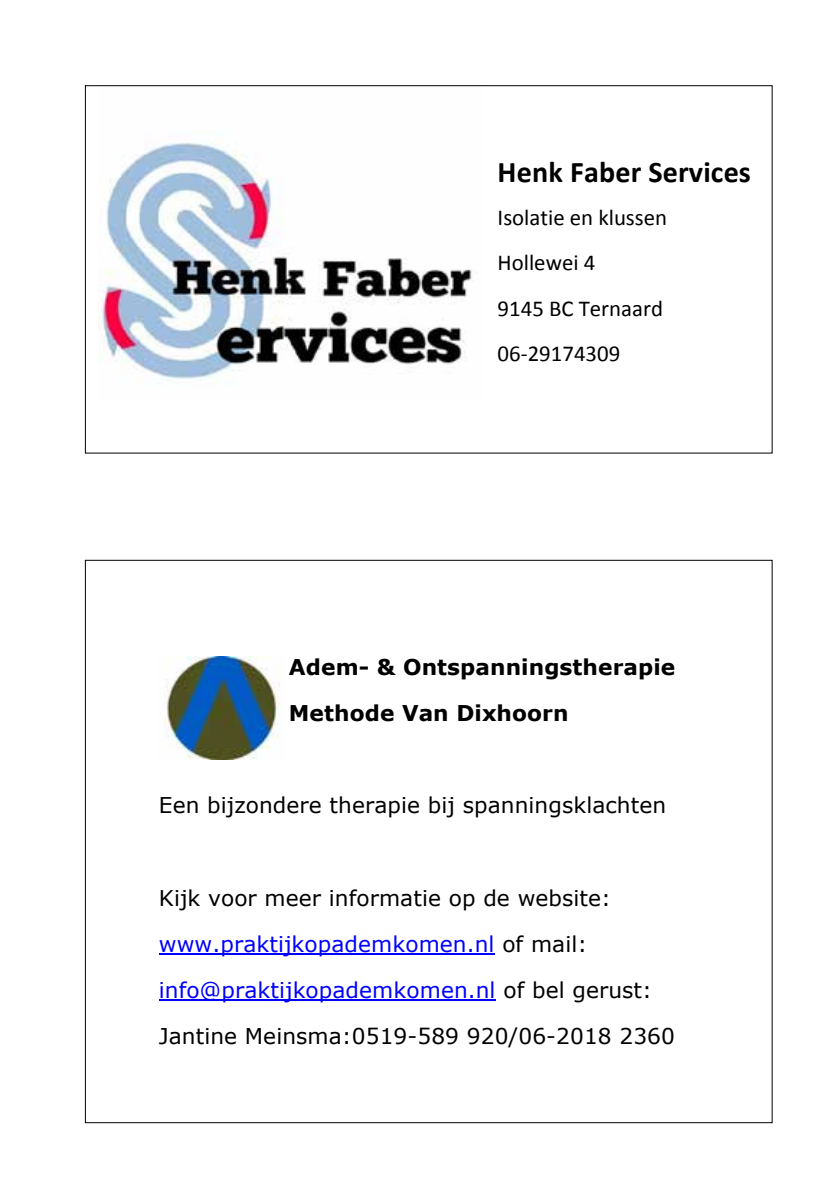
<style>
.page{position:relative;width:840px;height:1191px;background:#fff}
.page>*{position:absolute;margin:0;border:0;box-sizing:border-box;transform-origin:0 0}
.t1{font:700 30px "Calibri";letter-spacing:.005em;color:#000}
.t2{font:22.8px/45.4px "Calibri";color:#000}
.t3{font:21.8px/46.2px "Verdana";letter-spacing:.005em;color:#000}
.t4{font:700 21.8px/46px "Verdana";letter-spacing:.005em;color:#000}
.s1{color:#00f}
</style>
<div class="page">
<img style="left:98px;top:142px;width:374px;height:243px">
<img style="left:164px;top:656px;width:116px;height:103px">
<hr style="left:159px;top:953px;width:335px;height:1px;background:#00f">
<hr style="left:159px;top:1000px;width:336px;height:1px;background:#00f">
<h1 class="t1" style="left:497px;top:153px;width:255px">Henk Faber Services</h1>
<p class="t2" style="left:497px;top:194px;width:171px">Isolatie en klussen<br>Hollewei 4<br>9145 BC Ternaard<br>06-29174309</p>
<p class="t4" style="left:289px;top:644px;width:387px">Adem- &amp; Ontspanningstherapie<br>Methode Van Dixhoorn</p>
<p class="t3" style="left:159px;top:782px;width:508px">Een bijzondere therapie bij spanningsklachten</p>
<p class="t3" style="left:159px;top:875px;width:517px">Kijk voor meer informatie op de website: <span class="s1">www.praktijkopademkomen.nl</span> of mail: <span class="s1">info@praktijkopademkomen.nl</span> of bel gerust:<br>Jantine Meinsma:0519-589 920/06-2018 2360</p>
</div>
